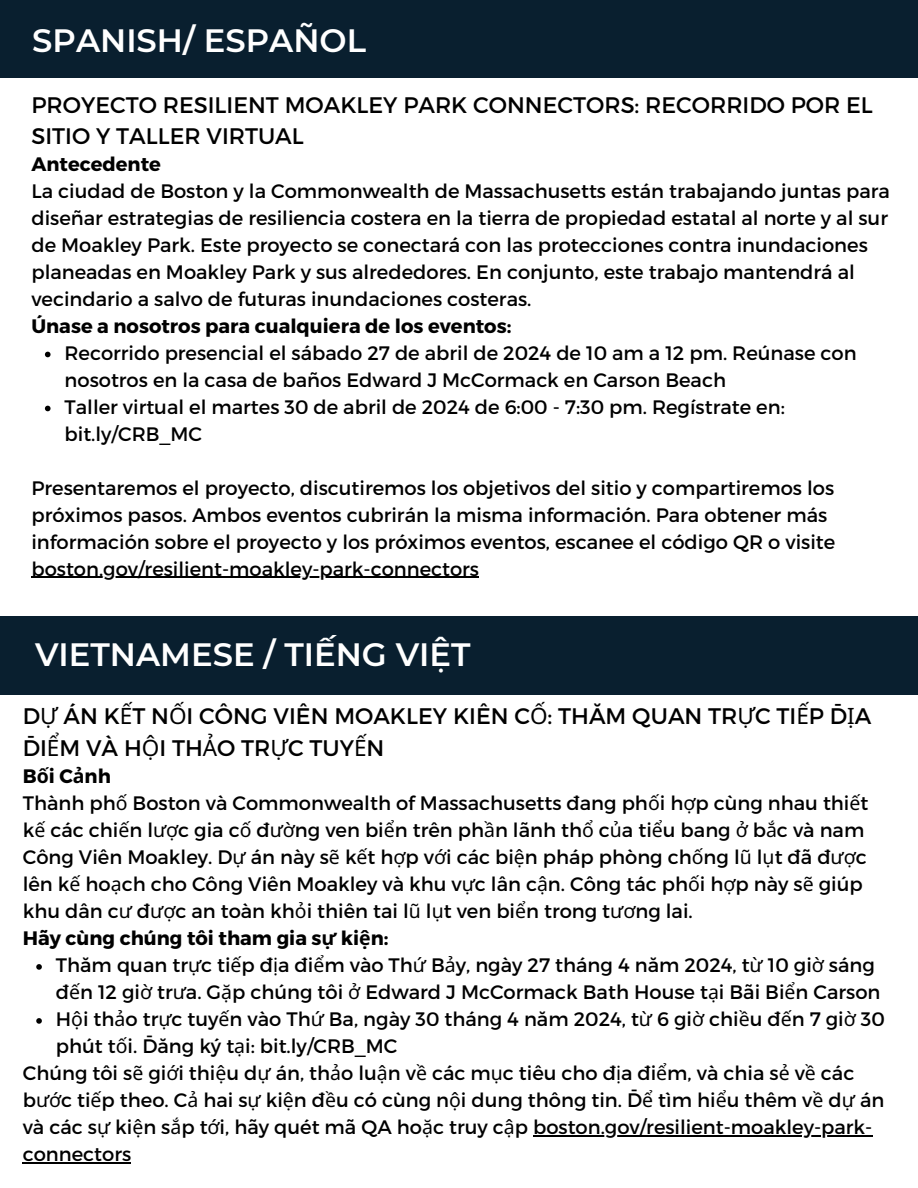
<style>
.page{position:relative;width:918px;height:1188px;background:#fff}
.page>*{position:absolute;margin:0;border:0;box-sizing:border-box;transform-origin:0 0}
.t1{font:600 32.25px "Montserrat";color:#fff}
.t2{font:22.5px/30.3px "Montserrat";color:#000}
.t3{font:19.5px/27px "Montserrat";color:#000}
.t4{font:700 19.5px "Montserrat";color:#000}
.s1{font-family:"Noto Sans"}
.s2{font-weight:700}
.s3{font-family:"Noto Sans";font-weight:700}
</style>
<div class="page">
<div style="left:0;top:617px;width:918px;height:77px;background:#091f2f"></div>
<div style="left:0;top:0;width:918px;height:77px;background:#091f2f"></div>
<svg style="left:45px;top:352px;width:6px;height:5px"></svg>
<svg style="left:45px;top:406px;width:6px;height:5px"></svg>
<hr style="left:31px;top:577px;width:448px;height:1px;background:#000">
<svg style="left:36px;top:964px;width:6px;height:6px"></svg>
<svg style="left:36px;top:1018px;width:6px;height:6px"></svg>
<hr style="left:533px;top:1135px;width:339px;height:1px;background:#000">
<hr style="left:23px;top:1162px;width:108px;height:1px;background:#000">
<h1 class="t1" style="left:32px;top:21px;width:335px">SPANISH/ ESPAÑOL</h1>
<p class="t2" style="left:31px;top:89px;width:843px">PROYECTO RESILIENT MOAKLEY PARK CONNECTORS: RECORRIDO POR EL<br>SITIO Y TALLER VIRTUAL</p>
<p class="t4" style="left:31px;top:151px;width:131px">Antecedente</p>
<p class="t3" style="left:31px;top:176px;width:860px">La ciudad de Boston y la Commonwealth de Massachusetts están trabajando juntas para diseñar estrategias de resiliencia costera en la tierra de propiedad estatal al norte y al sur de Moakley Park. Este proyecto se conectará con las protecciones contra inundaciones planeadas en Moakley Park y sus alrededores. En conjunto, este trabajo mantendrá al vecindario a salvo de futuras inundaciones costeras.</p>
<p class="t4" style="left:31px;top:313px;width:481px">Únase a nosotros para cualquiera de los eventos:</p>
<p class="t3" style="left:65px;top:338px;width:794px">Recorrido presencial el sábado 27 de abril de 2024 de 10 am a 12 pm. Reúnase con nosotros en la casa de baños Edward J McCormack en Carson Beach<br>Taller virtual el martes 30 de abril de 2024 de 6:00 - 7:30 pm. Regístrate en: bit.ly/CRB_MC</p>
<p class="t3" style="left:31px;top:473px;width:805px">Presentaremos el proyecto, discutiremos los objetivos del sitio y compartiremos los próximos pasos. Ambos eventos cubrirán la misma información. Para obtener más información sobre el proyecto y los próximos eventos, escanee el código QR o visite boston.gov/resilient-moakley-park-connectors</p>
<h1 class="t1" style="left:35px;top:634px;width:437px">VIETNAMESE / TIẾNG VIỆT</h1>
<p class="t2" style="left:23px;top:700px;width:850px;line-height:31.5px">D<span class="s1">Ự</span> ÁN K<span class="s1">Ế</span>T N<span class="s1">Ố</span>I CÔNG VIÊN MOAKLEY KIÊN C<span class="s1">Ố</span>: THĂM QUAN TR<span class="s1">Ự</span>C TI<span class="s1">Ế</span>P Đ<span class="s1">Ị</span>A<br>ĐI<span class="s1">Ể</span>M VÀ H<span class="s1">Ộ</span>I TH<span class="s1">Ả</span>O TR<span class="s1">Ự</span>C TUY<span class="s1">Ế</span>N</p>
<p class="t3" style="left:23px;top:762px;width:847px"><span class="s2">B</span><span class="s3">ố</span><span class="s2">i C</span><span class="s3">ả</span><span class="s2">nh<br></span>Thành ph<span class="s1">ố</span> Boston và Commonwealth of Massachusetts đang ph<span class="s1">ố</span>i h<span class="s1">ợ</span>p cùng nhau thi<span class="s1">ế</span>t k<span class="s1">ế</span> các chi<span class="s1">ế</span>n l<span class="s1">ượ</span>c gia c<span class="s1">ố</span> đ<span class="s1">ườ</span>ng ven bi<span class="s1">ể</span>n trên ph<span class="s1">ầ</span>n lãnh th<span class="s1">ổ</span> c<span class="s1">ủ</span>a ti<span class="s1">ể</span>u bang <span class="s1">ở</span> b<span class="s1">ắ</span>c và nam Công Viên Moakley. D<span class="s1">ự</span> án này s<span class="s1">ẽ</span> k<span class="s1">ế</span>t h<span class="s1">ợ</span>p v<span class="s1">ớ</span>i các bi<span class="s1">ệ</span>n pháp phòng ch<span class="s1">ố</span>ng l<span class="s1">ũ</span> l<span class="s1">ụ</span>t đã đ<span class="s1">ượ</span>c lên k<span class="s1">ế</span> ho<span class="s1">ạ</span>ch cho Công Viên Moakley và khu v<span class="s1">ự</span>c lân c<span class="s1">ậ</span>n. Công tác ph<span class="s1">ố</span>i h<span class="s1">ợ</span>p này s<span class="s1">ẽ</span> giúp khu dân c<span class="s1">ư</span> đ<span class="s1">ượ</span>c an toàn kh<span class="s1">ỏ</span>i thiên tai l<span class="s1">ũ</span> l<span class="s1">ụ</span>t ven bi<span class="s1">ể</span>n trong t<span class="s1">ươ</span>ng lai.<br><span class="s2">Hãy cùng chúng tôi tham gia s</span><span class="s3">ự</span> <span class="s2">ki</span><span class="s3">ệ</span><span class="s2">n:</span></p>
<p class="t3" style="left:56px;top:951px;width:821px">Thăm quan tr<span class="s1">ự</span>c ti<span class="s1">ế</span>p đ<span class="s1">ị</span>a đi<span class="s1">ể</span>m vào Th<span class="s1">ứ</span> B<span class="s1">ả</span>y, ngày 27 tháng 4 năm 2024, t<span class="s1">ừ</span> 10 gi<span class="s1">ờ</span> sáng</p>
<p class="t3" style="left:56px;top:978px;width:826px">đ<span class="s1">ế</span>n 12 gi<span class="s1">ờ</span> tr<span class="s1">ư</span>a. G<span class="s1">ặ</span>p chúng tôi <span class="s1">ở</span> Edward J McCormack Bath House t<span class="s1">ạ</span>i Bãi Bi<span class="s1">ể</span>n Carson</p>
<p class="t3" style="left:56px;top:1005px;width:830px">H<span class="s1">ộ</span>i th<span class="s1">ả</span>o tr<span class="s1">ự</span>c tuy<span class="s1">ế</span>n vào Th<span class="s1">ứ</span> Ba, ngày 30 tháng 4 năm 2024, t<span class="s1">ừ</span> 6 gi<span class="s1">ờ</span> chi<span class="s1">ề</span>u đ<span class="s1">ế</span>n 7 gi<span class="s1">ờ</span> 30</p>
<p class="t3" style="left:56px;top:1032px;width:343px">phút t<span class="s1">ố</span>i. Đăng ký t<span class="s1">ạ</span>i: bit.ly/CRB_MC</p>
<p class="t3" style="left:23px;top:1059px;width:833px">Chúng tôi s<span class="s1">ẽ</span> gi<span class="s1">ớ</span>i thi<span class="s1">ệ</span>u d<span class="s1">ự</span> án, th<span class="s1">ả</span>o lu<span class="s1">ậ</span>n v<span class="s1">ề</span> các m<span class="s1">ụ</span>c tiêu cho đ<span class="s1">ị</span>a đi<span class="s1">ể</span>m, và chia s<span class="s1">ẻ</span> v<span class="s1">ề</span> các</p>
<p class="t3" style="left:23px;top:1086px;width:863px">b<span class="s1">ướ</span>c ti<span class="s1">ế</span>p theo. C<span class="s1">ả</span> hai s<span class="s1">ự</span> ki<span class="s1">ệ</span>n đ<span class="s1">ề</span>u có cùng n<span class="s1">ộ</span>i dung thông tin. Đ<span class="s1">ể</span> tìm hi<span class="s1">ể</span>u thêm v<span class="s1">ề</span> d<span class="s1">ự</span> án</p>
<p class="t3" style="left:23px;top:1113px;width:851px">và các s<span class="s1">ự</span> ki<span class="s1">ệ</span>n s<span class="s1">ắ</span>p t<span class="s1">ớ</span>i, hãy quét mã QA ho<span class="s1">ặ</span>c truy c<span class="s1">ậ</span>p boston.gov/resilient-moakley-park-</p>
<p class="t3" style="left:23px;top:1140px;width:110px">connectors</p>
</div>
